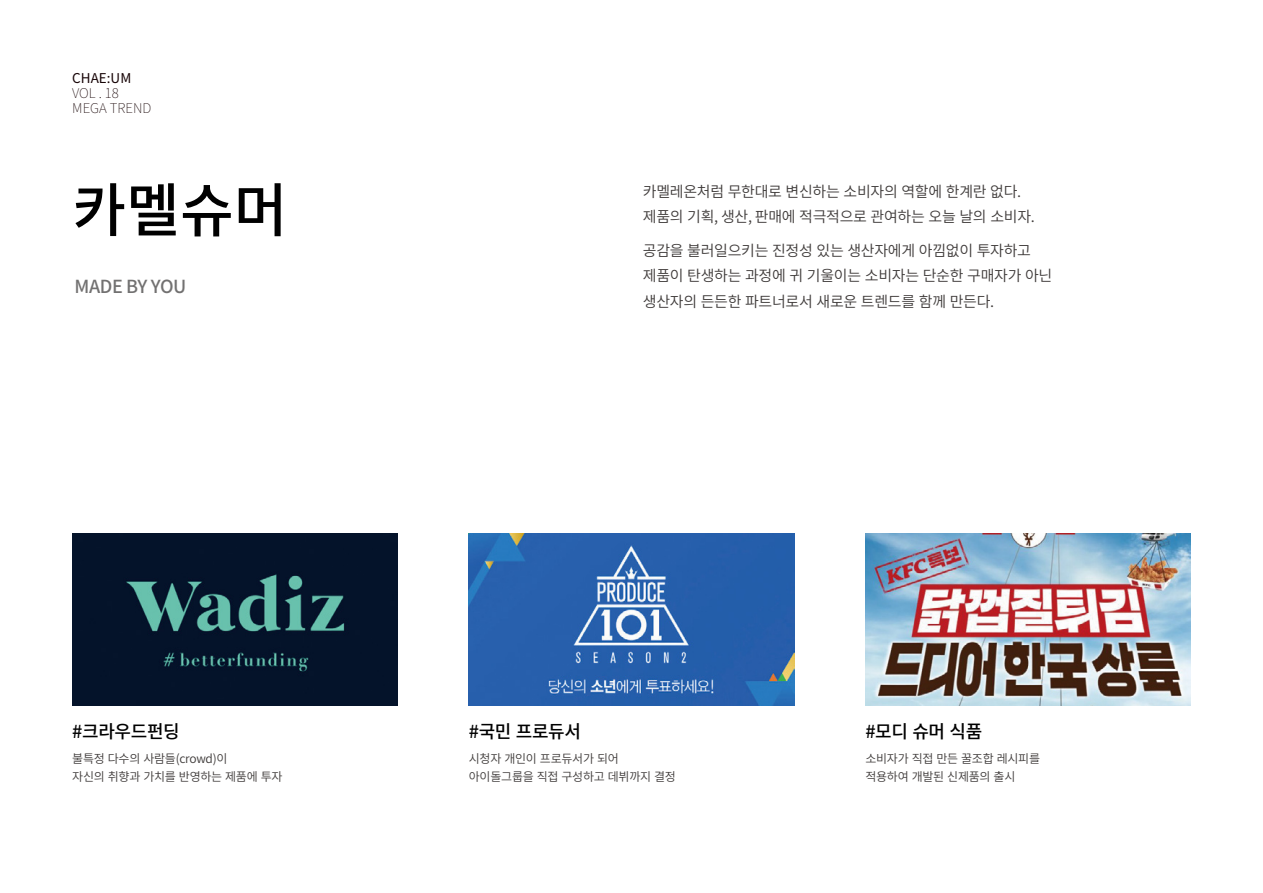
<style>
.page{position:relative;width:1263px;height:893px;background:#fff}
.page>*{position:absolute;margin:0;border:0;box-sizing:border-box;transform-origin:0 0}
.t1{font:500 58.5px "Noto Sans CJ Kjp";color:#000}
.t2{font:500 18px "Noto Sans CJ Kjp";letter-spacing:-.02em;color:#000}
.t3{font:500 18px "Noto Sans CJ Kjp";letter-spacing:-.02em;color:#727171}
.t4{font:600 15px/25.5px "Noto Sans CJ Kjp";letter-spacing:-.02em;color:#3e3a39}
.t5{font:100 13.5px/15px "Noto Sans CJ Kjp";color:#170406}
.t6{font:13.5px "Noto Sans CJ Kjp";color:#170406}
.t7{font:600 12px/18px "Noto Sans CJ Kjp";letter-spacing:-.02em;color:#3e3a39}
</style>
<div class="page">
<img style="left:72px;top:533px;width:326px;height:172px">
<img style="left:469px;top:533px;width:325px;height:172px">
<img style="left:865px;top:533px;width:326px;height:172px">
<p class="t6" style="left:72px;top:70px;width:61px">CHAE:UM</p>
<p class="t5" style="left:72px;top:86px;width:81px">VOL . 18<br>MEGA TREND</p>
<h1 class="t1" style="left:72px;top:177px;width:217px">카멜슈머</h1>
<p class="t3" style="left:74px;top:277px;width:114px">MADE BY YOU</p>
<p class="t4" style="left:643px;top:179px;width:394px">카멜레온처럼 무한대로 변신하는 소비자의 역할에 한계란 없다. 제품의 기획, 생산, 판매에 적극적으로 관여하는 오늘 날의 소비자.</p>
<p class="t4" style="left:643px;top:238px;width:411px">공감을 불러일으키는 진정성 있는 생산자에게 아낌없이 투자하고 제품이 탄생하는 과정에 귀 기울이는 소비자는 단순한 구매자가 아닌 생산자의 든든한 파트너로서 새로운 트렌드를 함께 만든다.</p>
<p class="t2" style="left:72px;top:721px;width:109px">#크라우드펀딩</p>
<p class="t2" style="left:469px;top:721px;width:114px">#국민 프로듀서</p>
<p class="t2" style="left:865px;top:721px;width:118px">#모디 슈머 식품</p>
<p class="t7" style="left:72px;top:749px;width:212px">불특정 다수의 사람들(crowd)이<br>자신의 취향과 가치를 반영하는 제품에 투자</p>
<p class="t7" style="left:469px;top:749px;width:209px">시청자 개인이 프로듀서가 되어 아이돌그룹을 직접 구성하고 데뷔까지 결정</p>
<p class="t7" style="left:865px;top:749px;width:176px">소비자가 직접 만든 꿀조합 레시피를 적용하여 개발된 신제품의 출시</p>
</div>
